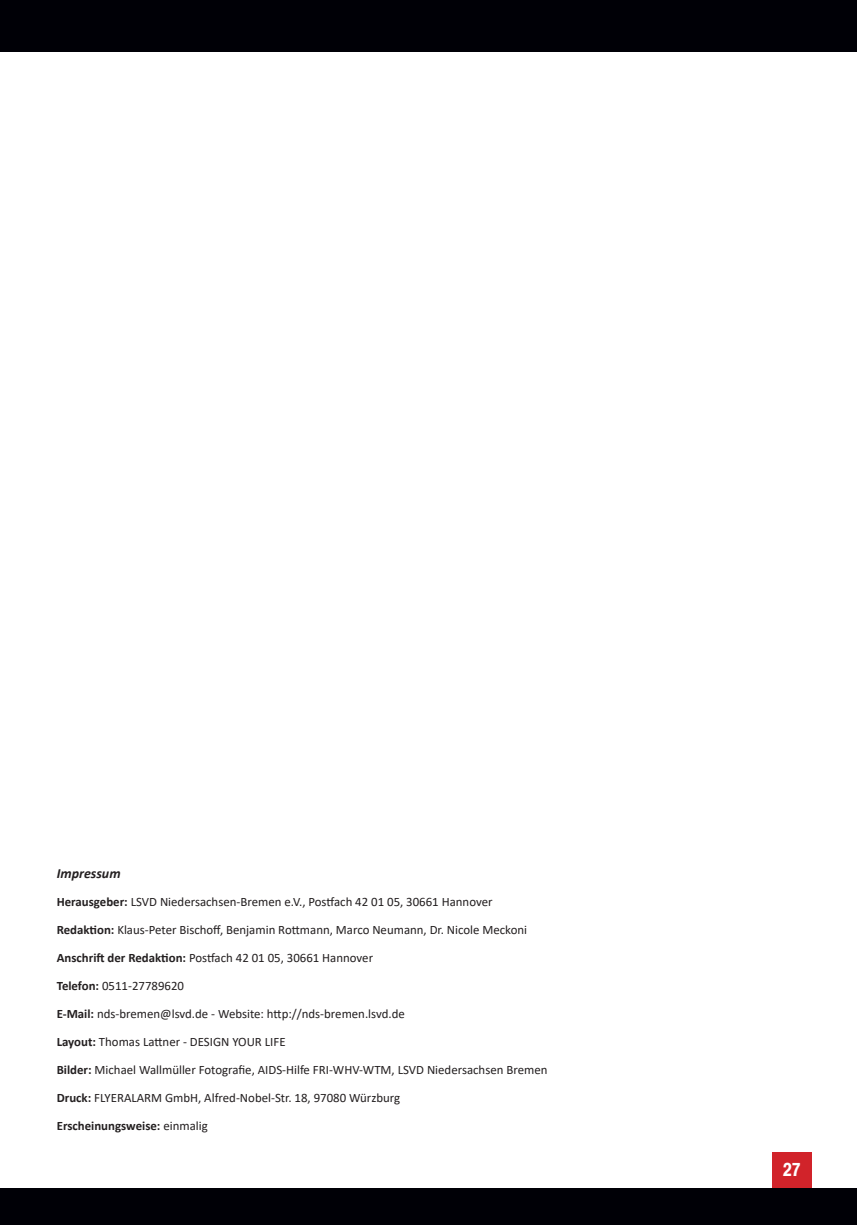
<style>
.page{position:relative;width:857px;height:1225px;background:#fff}
.page>*{position:absolute;margin:0;border:0;box-sizing:border-box;transform-origin:0 0}
.t1{font:20px "Helvetica Medium Condensed Plain";color:#fff}
.t2{font:italic 700 14px "Calibri";color:#231f20}
.t3{font:12.8px/28px "Calibri";color:#231f20}
.s1{font-weight:700}
</style>
<div class="page">
<div style="left:0;top:0;width:856px;height:51px;background:#000006"></div>
<div style="left:771px;top:1152px;width:40px;height:46px;background:#d1232a"></div>
<div style="left:0;top:1188px;width:856px;height:37px;background:#000006"></div>
<p class="t2" style="left:57px;top:863px;width:65px">Impressum</p>
<p class="t3" style="left:57px;top:888px;width:492px"><span class="s1">Herausgeber:</span> LSVD Niedersachsen-Bremen e.V., Postfach 42 01 05, 30661 Hannover <span class="s1">Redaktion:</span> Klaus-Peter Bischoff, Benjamin Rottmann, Marco Neumann, Dr. Nicole Meckoni <span class="s1">Anschrift der Redaktion:</span> Postfach 42 01 05, 30661 Hannover<br><span class="s1">Telefon:</span> 0511-27789620<br><span class="s1">E-Mail:</span> nds-bremen@lsvd.de - Website: http://nds-bremen.lsvd.de<br><span class="s1">Layout:</span> Thomas Lattner - DESIGN YOUR LIFE<br><span class="s1">Bilder:</span> Michael Wallmüller Fotografie, AIDS-Hilfe FRI-WHV-WTM, LSVD Niedersachsen Bremen <span class="s1">Druck:</span> FLYERALARM GmbH, Alfred-Nobel-Str. 18, 97080 Würzburg<br><span class="s1">Erscheinungsweise:</span> einmalig</p>
<h1 class="t1" style="left:782px;top:1158px;width:19px">27</h1>
</div>
